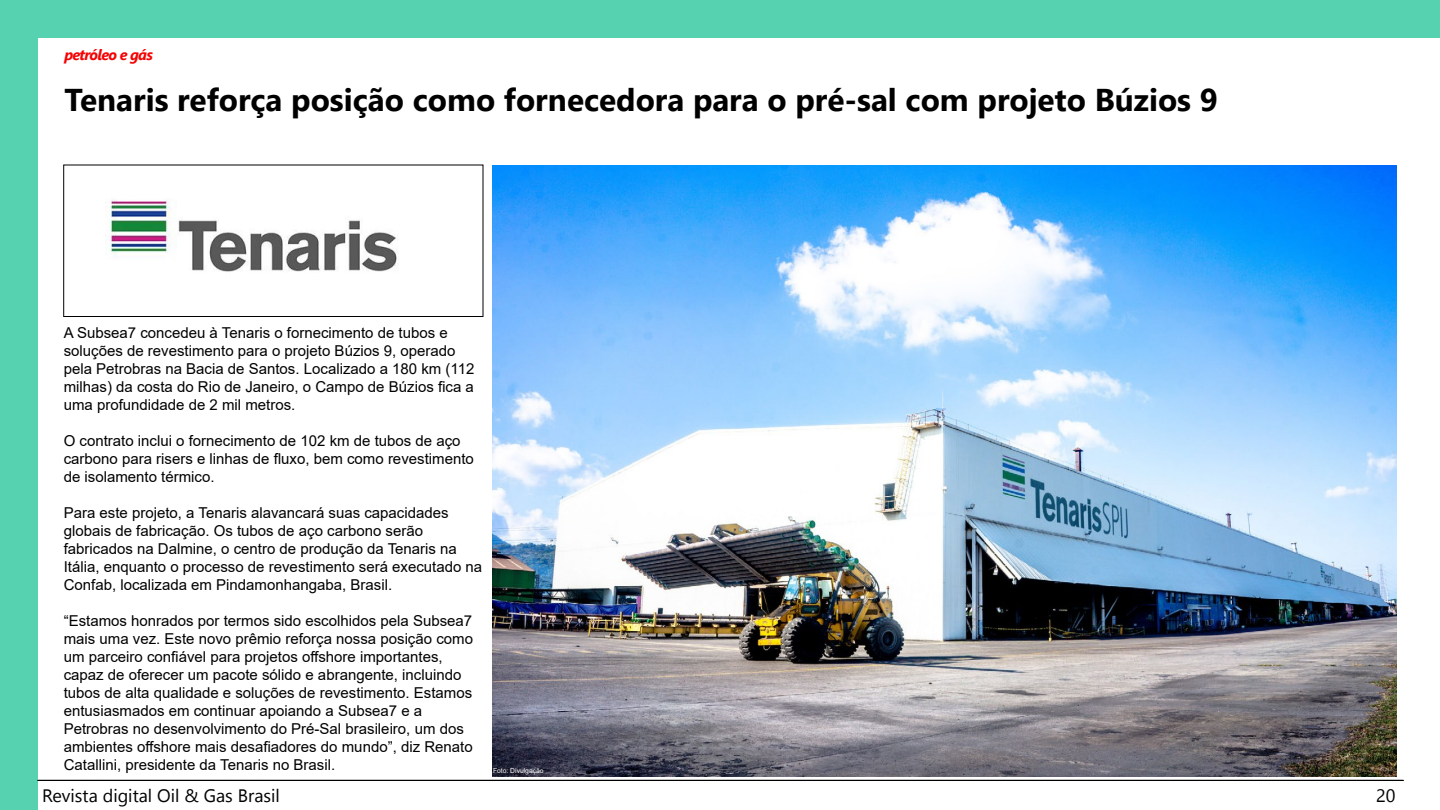
<style>
.page{position:relative;width:1440px;height:810px;background:#fff}
.page>*{position:absolute;margin:0;border:0;box-sizing:border-box;transform-origin:0 0}
.t1{font:700 31.5px "Segoe UI";color:#000}
.t2{font:18px "Segoe UI Emoji";color:#000}
.t3{font:15px/18px "Arial";color:#000}
.t4{font:italic 700 15px "Segoe UI";letter-spacing:-.05em;color:#f40404}
.t5{font:6.75px "Arial";color:#fff}
</style>
<div class="page">
<div style="left:0;top:0;width:38px;height:810px;background:#57d2b0"></div>
<div style="left:35px;top:0;width:1405px;height:38px;background:#57d2b0"></div>
<svg style="left:37px;top:780px;width:1367px;height:1px"></svg>
<img style="left:492px;top:165px;width:904px;height:611px">
<img style="left:105px;top:200px;width:292px;height:72px">
<div style="left:64px;top:165px;width:419px;height:152px;border:1px solid #000"></div>
<p class="t4" style="left:64px;top:41px;width:90px">petróleo e gás</p>
<h1 class="t1" style="left:64px;top:70px;width:1155px">Tenaris reforça posição como fornecedora para o pré-sal com projeto Búzios 9</h1>
<p class="t3" style="left:64px;top:324px;width:412px">A Subsea7 concedeu à Tenaris o fornecimento de tubos e soluções de revestimento para o projeto Búzios 9, operado pela Petrobras na Bacia de Santos. Localizado a 180 km (112 milhas) da costa do Rio de Janeiro, o Campo de Búzios fica a uma profundidade de 2 mil metros.</p>
<p class="t3" style="left:64px;top:432px;width:412px">O contrato inclui o fornecimento de 102 km de tubos de aço carbono para risers e linhas de fluxo, bem como revestimento de isolamento térmico.</p>
<p class="t3" style="left:64px;top:504px;width:420px">Para este projeto, a Tenaris alavancará suas capacidades globais de fabricação. Os tubos de aço carbono serão fabricados na Dalmine, o centro de produção da Tenaris na Itália, enquanto o processo de revestimento será executado na Confab, localizada em Pindamonhangaba, Brasil.</p>
<p class="t3" style="left:64px;top:612px;width:411px">“Estamos honrados por termos sido escolhidos pela Subsea7 mais uma vez. Este novo prêmio reforça nossa posição como um parceiro confiável para projetos offshore importantes, capaz de oferecer um pacote sólido e abrangente, incluindo tubos de alta qualidade e soluções de revestimento. Estamos entusiasmados em continuar apoiando a Subsea7 e a Petrobras no desenvolvimento do Pré-Sal brasileiro, um dos ambientes offshore mais desafiadores do mundo”, diz Renato Catallini, presidente da Tenaris no Brasil.</p>
<p class="t2" style="left:62px;top:785px;width:28px">❖▲▼</p>
<p class="t2" style="left:175px;top:785px;width:6px">●</p>
<p class="t2" style="left:225px;top:785px;width:56px">▲ ▲●</p>
<p class="t5" style="left:493px;top:766px;width:52px">Foto: Divulgação</p>
</div>
